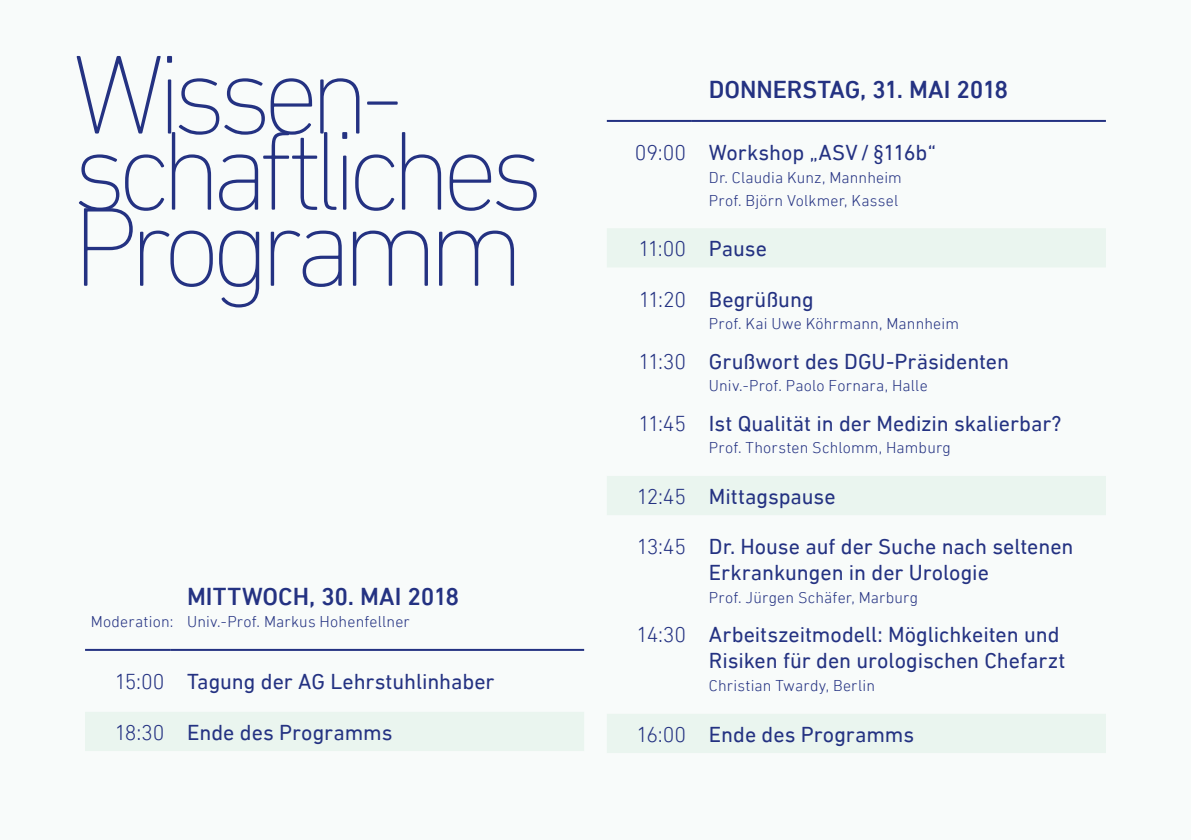
<style>
.page{position:relative;width:1191px;height:840px;background:#fff}
.page>*{position:absolute;margin:0;border:0;box-sizing:border-box;transform-origin:0 0}
.t1{font:200 114px "DIN Next LT Pro";letter-spacing:-.085em;color:#243282}
.t2{font:500 25px "DIN Next LT Pro";letter-spacing:-.005em;color:#243282}
.t3{font:22px/26px "DIN Next LT Pro";color:#243282;text-align:center}
.t4{font:300 22px "DIN Next LT Pro";color:#243282}
.t5{font:300 16px/22.6px "DIN Next LT Pro";letter-spacing:.01em;color:#243282}
.s1{font-weight:300}
.s2{font-weight:400}
</style>
<div class="page">
<div style="left:0;top:0;width:1191px;height:839px;background:#f8fbfa"></div>
<svg style="left:607px;top:228px;width:499px;height:524px"></svg>
<hr style="left:607px;top:120px;width:85px;height:2px;background:#243282">
<hr style="left:692px;top:120px;width:414px;height:2px;background:#243282">
<div style="left:85px;top:712px;width:499px;height:38px;background:#eaf5ef"></div>
<hr style="left:85px;top:648px;width:85px;height:2px;background:#243282">
<hr style="left:170px;top:648px;width:414px;height:2px;background:#243282">
<h1 class="t1" style="left:72px;top:29px;width:332px">Wissen-</h1>
<h1 class="t1" style="left:72px;top:105px;width:473px">schaftliches</h1>
<h1 class="t1" style="left:72px;top:182px;width:454px">Programm</h1>
<p class="t2" style="left:187px;top:581px;width:274px">MITTWOCH, 30. MAI 2018</p>
<p class="t5" style="left:91px;top:610px;width:321px">Moderation: Univ.-Prof. Markus Hohenfellner</p>
<p class="t3" style="left:115px;top:668px;width:381px"><span class="s1">15:00</span> Tagung der AG Lehrstuhlinhaber</p>
<p class="t3" style="left:115px;top:718px;width:279px"><span class="s1">18:30</span> Ende des Programms</p>
<p class="t2" style="left:709px;top:75px;width:301px">DONNERSTAG, 31. MAI 2018</p>
<p class="t3" style="left:634px;top:139px;width:303px"><span class="s1">09:00</span> Workshop „ASV/§116b“</p>
<p class="t5" style="left:709px;top:166px;width:194px">Dr. Claudia Kunz, Mannheim<br>Prof. Björn Volkmer, Kassel</p>
<p class="t4" style="left:638px;top:236px;width:130px">11:00 <span class="s2">Pause</span></p>
<p class="t3" style="left:638px;top:286px;width:176px"><span class="s1">11:20</span> Begrüßung</p>
<p class="t5" style="left:709px;top:312px;width:251px">Prof. Kai Uwe Köhrmann, Mannheim</p>
<p class="t3" style="left:638px;top:347px;width:372px"><span class="s1">11:30</span> Grußwort des DGU-Präsidenten</p>
<p class="t5" style="left:709px;top:374px;width:220px">Univ.-Prof. Paolo Fornara, Halle</p>
<p class="t3" style="left:638px;top:409px;width:424px"><span class="s1">11:45</span> Ist Qualität in der Medizin skalierbar?</p>
<p class="t5" style="left:709px;top:436px;width:243px">Prof. Thorsten Schlomm, Hamburg</p>
<p class="t3" style="left:637px;top:483px;width:200px"><span class="s1">12:45</span> Mittagspause</p>
<p class="t3" style="left:637px;top:533px;width:438px"><span class="s1">13:45</span> Dr. House auf der Suche nach seltenen<br>Erkrankungen in der Urologie</p>
<p class="t5" style="left:709px;top:586px;width:211px">Prof. Jürgen Schäfer, Marburg</p>
<p class="t3" style="left:636px;top:621px;width:430px;text-align:right"><span class="s1">14:30</span> Arbeitszeitmodell: Möglichkeiten und<br>Risiken für den urologischen Chefarzt</p>
<p class="t5" style="left:709px;top:673px;width:168px">Christian Twardy, Berlin</p>
<p class="t3" style="left:636px;top:720px;width:279px"><span class="s1">16:00</span> Ende des Programms</p>
</div>
